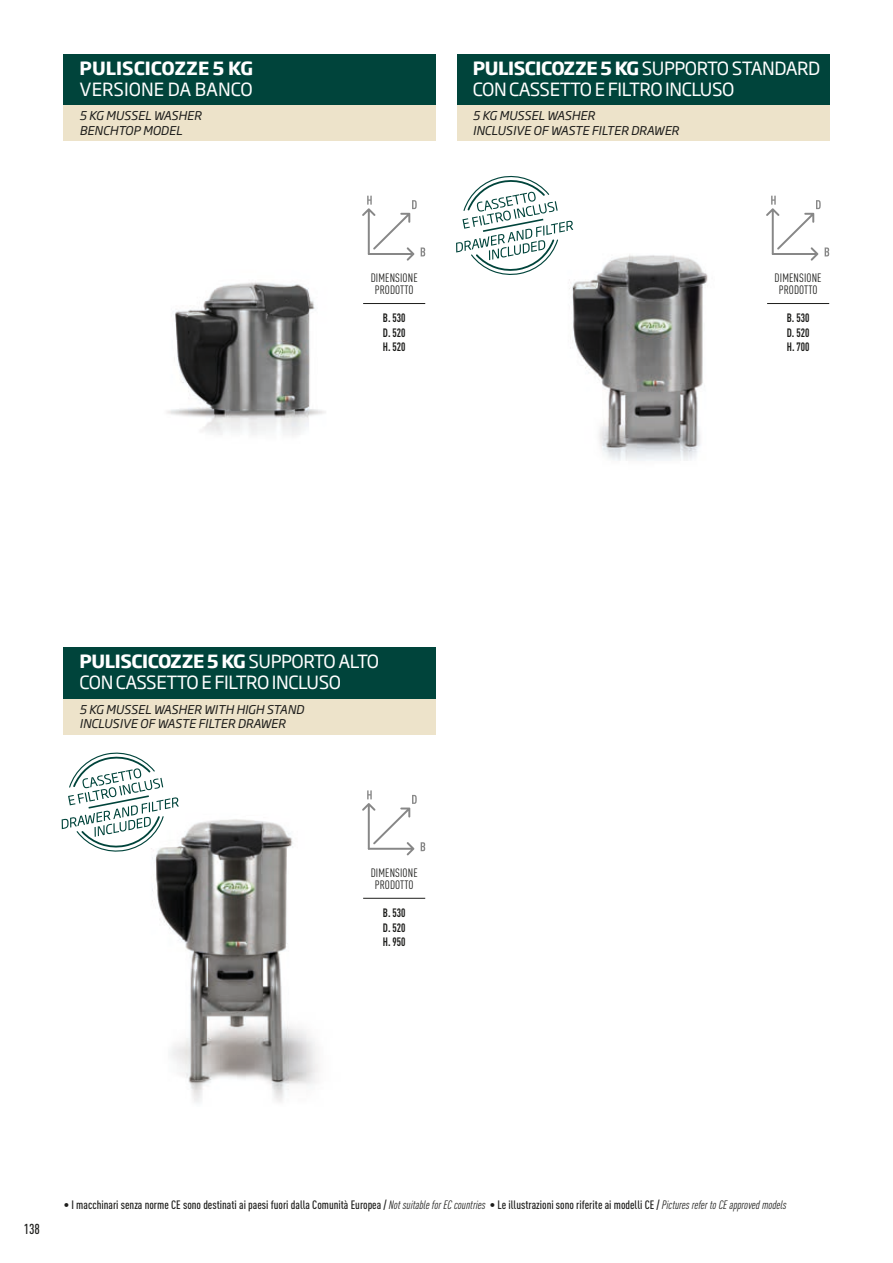
<style>
.page{position:relative;width:893px;height:1263px;background:#fff}
.page>*{position:absolute;margin:0;border:0;box-sizing:border-box;transform-origin:0 0}
.t1{font:18px/21px "Soho Gothic Pro";letter-spacing:-.025em;color:#fff}
.t2{font:700 18px "Soho Gothic Pro";color:#fff}
.t3{font:18px "Soho Gothic Pro";color:#fff}
.t4{font:500 condensed 14.25px "DIN Pro";color:#1d1d1b}
.t5{font:500 condensed 12px "DIN Pro";color:#1d1d1b}
.t6{font:italic 12px/14.4px "Soho Gothic Pro";color:#1d1d1b}
.t7{font:condensed 12px/12px "DIN Pro";letter-spacing:.01em;color:#1d1d1b;text-align:center}
.t8{font:700 condensed 12px/14.4px "DIN Pro";color:#1d1d1b;text-align:justify;scale:.9 1}
.s1{font-weight:700}
.s2{font-weight:400;font-style:italic}
</style>
<div class="page">
<img style="left:167px;top:195px;width:259px;height:241px">
<img style="left:569px;top:195px;width:261px;height:266px">
<img style="left:61px;top:819px;width:360px;height:284px">
<div style="left:64px;top:54px;width:372px;height:52px;background:#00443b"></div>
<div style="left:64px;top:106px;width:372px;height:35px;background:#ede3ca"></div>
<div style="left:64px;top:699px;width:372px;height:35px;background:#ede3ca"></div>
<div style="left:457px;top:54px;width:372px;height:52px;background:#00443b"></div>
<div style="left:457px;top:106px;width:372px;height:35px;background:#ede3ca"></div>
<hr style="left:767px;top:303px;width:62px;height:1px;background:#1d1d1b">
<svg style="left:766px;top:196px;width:63px;height:65px"></svg>
<hr style="left:363px;top:303px;width:62px;height:1px;background:#1d1d1b">
<svg style="left:362px;top:196px;width:63px;height:65px"></svg>
<hr style="left:363px;top:898px;width:62px;height:1px;background:#1d1d1b">
<svg style="left:362px;top:790px;width:63px;height:65px"></svg>
<div style="left:64px;top:647px;width:372px;height:52px;background:#00443b"></div>
<svg style="left:456px;top:175px;width:117px;height:101px"></svg>
<svg style="left:62px;top:752px;width:117px;height:100px"></svg>
<h1 class="t2" style="left:80px;top:54px;width:175px">PULISCICOZZE 5 KG</h1>
<h1 class="t3" style="left:80px;top:75px;width:175px">VERSIONE DA BANCO</h1>
<p class="t6" style="left:80px;top:108px;width:123px">5 KG MUSSEL WASHER<br>BENCHTOP MODEL</p>
<p class="t7" style="left:371px;top:271px;width:49px">DIMENSIONE<br>PRODOTTO</p>
<p class="t8" style="left:383px;top:310px;width:27px">B. 530<br>D. 520<br>H. 520</p>
<h1 class="t1" style="left:473px;top:57px;width:349px"><span class="s1">PULISCICOZZE 5 KG</span> SUPPORTO STANDARD<br>CON CASSETTO E FILTRO INCLUSO</h1>
<p class="t6" style="left:473px;top:108px;width:207px">5 KG MUSSEL WASHER<br>INCLUSIVE OF WASTE FILTER DRAWER</p>
<p class="t7" style="left:775px;top:271px;width:49px">DIMENSIONE<br>PRODOTTO</p>
<p class="t8" style="left:787px;top:310px;width:27px">B. 530<br>D. 520<br>H. 700</p>
<h1 class="t1" style="left:80px;top:650px;width:301px"><span class="s1">PULISCICOZZE 5 KG</span> SUPPORTO ALTO<br>CON CASSETTO E FILTRO INCLUSO</h1>
<p class="t6" style="left:80px;top:701px;width:226px">5 KG MUSSEL WASHER WITH HIGH STAND<br>INCLUSIVE OF WASTE FILTER DRAWER</p>
<p class="t7" style="left:371px;top:866px;width:49px">DIMENSIONE<br>PRODOTTO</p>
<p class="t8" style="left:383px;top:905px;width:27px">B. 530<br>D. 520<br>H. 950</p>
<p class="t4" style="left:24px;top:1218px;width:18px">138</p>
<p class="t5" style="left:64px;top:1196px;width:724px">• I macchinari senza norme CE sono destinati ai paesi fuori dalla Comunità Europea / <span class="s2">Not suitable for EC countries</span> • Le illustrazioni sono riferite ai modelli CE / <span class="s2">Pictures refer to CE approved models</span></p>
</div>
